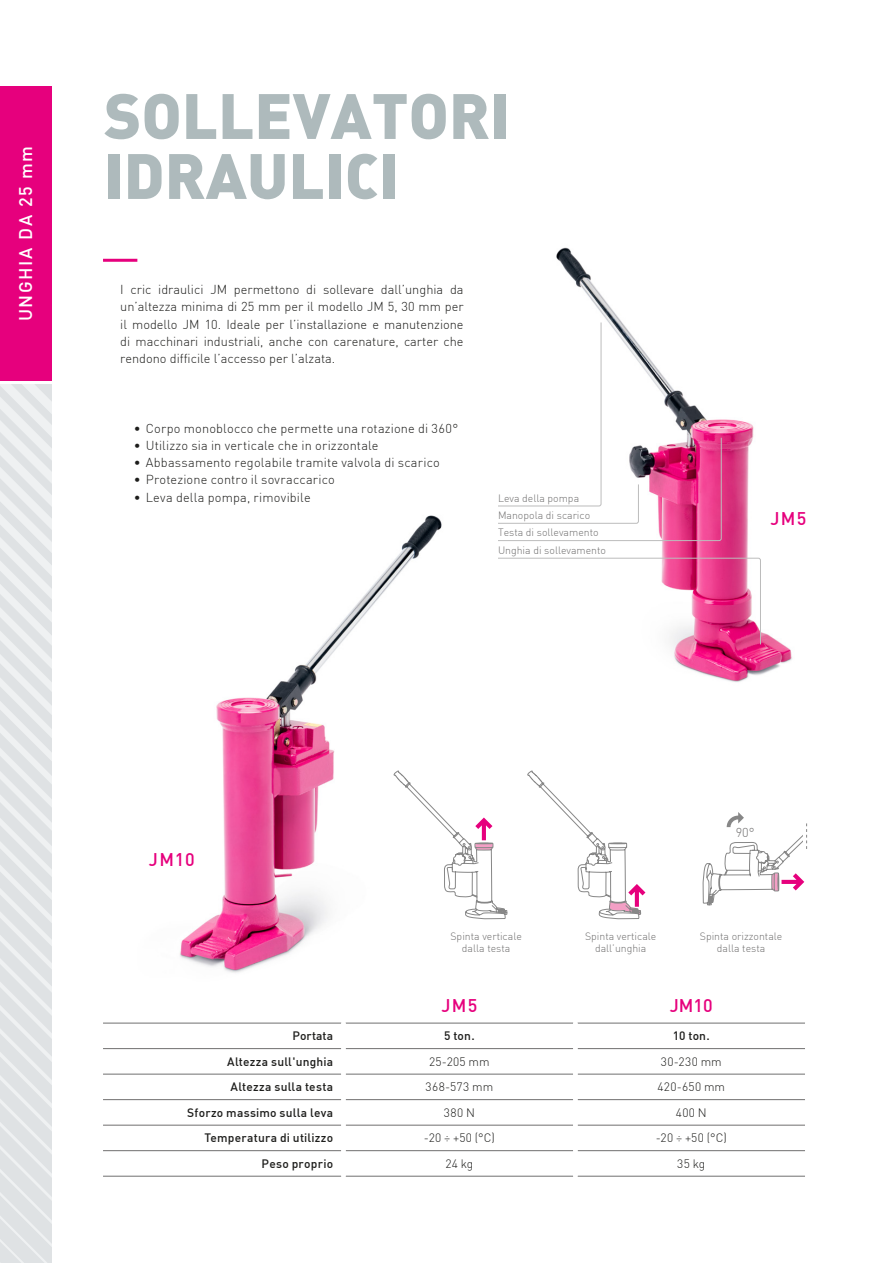
<style>
.page{position:relative;width:893px;height:1263px;background:#fff}
.page>*{position:absolute;margin:0;border:0;box-sizing:border-box;transform-origin:0 0}
.t1{font:900 63px/60px "DIN Alternate";color:#aebabc}
.t2{font:500 18px "DIN";letter-spacing:.06em;color:#e6007d}
.t3{font:500 18px "DIN";letter-spacing:.09em;color:#fff}
.t4{font:300 12.75px/17.2px "DIN";letter-spacing:.01em;color:#1d1d1b;text-align:justify}
.t5{font:300 12.75px "DIN";color:#706f6f}
.t6{font:500 12px "DIN";letter-spacing:.02em;color:#1d1d1b}
.t7{font:300 12px "DIN";letter-spacing:.025em;color:#1d1d1b}
.t8{font:500 12px "DIN";color:#1d1d1b}
.t9{font:300 10.5px/17.2px "DIN";color:#706f6f;text-align:center}
</style>
<div class="page">
<img style="left:508px;top:247px;width:284px;height:435px">
<img style="left:180px;top:562px;width:213px;height:411px">
<div style="left:0;top:86px;width:52px;height:295px;background:#e6007d"></div>
<svg style="left:0;top:385px;width:52px;height:878px"></svg>
<svg style="left:508px;top:558px;width:253px;height:87px"></svg>
<svg style="left:393px;top:515px;width:115px;height:661px"></svg>
<svg style="left:475px;top:817px;width:18px;height:33px"></svg>
<svg style="left:527px;top:541px;width:115px;height:636px"></svg>
<svg style="left:609px;top:884px;width:36px;height:30px"></svg>
<svg style="left:702px;top:812px;width:106px;height:94px"></svg>
<svg style="left:497px;top:322px;width:225px;height:219px"></svg>
<hr style="left:103px;top:259px;width:34px;height:3px;background:#e6007d">
<div style="left:573px;top:993px;width:5px;height:30px;background:#fff"></div>
<hr style="left:103px;top:1023px;width:238px;height:1px;background:#706f6f">
<hr style="left:346px;top:1023px;width:227px;height:1px;background:#706f6f">
<hr style="left:578px;top:1023px;width:227px;height:1px;background:#706f6f">
<hr style="left:103px;top:1048px;width:238px;height:1px;background:#706f6f">
<hr style="left:346px;top:1048px;width:227px;height:1px;background:#706f6f">
<hr style="left:578px;top:1048px;width:227px;height:1px;background:#706f6f">
<hr style="left:103px;top:1074px;width:238px;height:1px;background:#706f6f">
<hr style="left:346px;top:1074px;width:227px;height:1px;background:#706f6f">
<hr style="left:578px;top:1074px;width:227px;height:1px;background:#706f6f">
<hr style="left:103px;top:1099px;width:238px;height:1px;background:#706f6f">
<hr style="left:346px;top:1099px;width:227px;height:1px;background:#706f6f">
<hr style="left:578px;top:1099px;width:227px;height:1px;background:#706f6f">
<hr style="left:103px;top:1125px;width:238px;height:1px;background:#706f6f">
<hr style="left:346px;top:1125px;width:227px;height:1px;background:#706f6f">
<hr style="left:578px;top:1125px;width:227px;height:1px;background:#706f6f">
<hr style="left:103px;top:1150px;width:238px;height:1px;background:#706f6f">
<hr style="left:346px;top:1150px;width:227px;height:1px;background:#706f6f">
<hr style="left:578px;top:1150px;width:227px;height:1px;background:#706f6f">
<hr style="left:103px;top:1176px;width:238px;height:1px;background:#706f6f">
<hr style="left:346px;top:1176px;width:227px;height:1px;background:#706f6f">
<hr style="left:578px;top:1176px;width:227px;height:1px;background:#706f6f">
<div style="left:573px;top:1023px;width:5px;height:25px;background:#fff"></div>
<div style="left:573px;top:1048px;width:5px;height:26px;background:#fff"></div>
<div style="left:573px;top:1074px;width:5px;height:26px;background:#fff"></div>
<div style="left:573px;top:1100px;width:5px;height:25px;background:#fff"></div>
<div style="left:573px;top:1125px;width:5px;height:26px;background:#fff"></div>
<div style="left:573px;top:1151px;width:5px;height:25px;background:#fff"></div>
<h2 class="t3" style="left:14px;top:321px;width:177px;rotate:-90deg">UNGHIA DA 25 mm</h2>
<h1 class="t1" style="left:104px;top:83px;width:408px">SOLLEVATORI<br>IDRAULICI</h1>
<p class="t4" style="left:120px;top:281px;width:345px">I cric idraulici JM permettono di sollevare dall’unghia da un’altezza minima di 25 mm per il modello JM 5, 30 mm per il modello JM 10. Ideale per l’installazione e manutenzione di macchinari industriali, anche con carenature, carter che rendono difficile l’accesso per l’alzata.</p>
<p class="t4" style="left:134px;top:419px;width:326px">• Corpo monoblocco che permette una rotazione di 360°</p>
<p class="t4" style="left:134px;top:436px;width:246px">• Utilizzo sia in verticale che in orizzontale</p>
<p class="t4" style="left:134px;top:454px;width:308px">• Abbassamento regolabile tramite valvola di scarico</p>
<p class="t4" style="left:134px;top:471px;width:203px">• Protezione contro il sovraccarico</p>
<p class="t4" style="left:134px;top:488px;width:178px">• Leva della pompa, rimovibile</p>
<p class="t9" style="left:498px;top:489px;width:110px;text-align:left">Leva della pompa<br>Manopola di scarico<br>Testa di sollevamento<br>Unghia di sollevamento</p>
<h2 class="t2" style="left:770px;top:507px;width:38px">JM5</h2>
<h2 class="t2" style="left:149px;top:848px;width:47px">JM10</h2>
<p class="t5" style="left:736px;top:824px;width:20px">90°</p>
<p class="t9" style="left:450px;top:930px;width:73px;line-height:12px">Spinta verticale dalla testa</p>
<p class="t9" style="left:585px;top:930px;width:73px;line-height:12px">Spinta verticale dall’unghia</p>
<p class="t9" style="left:700px;top:930px;width:84px;line-height:12px">Spinta orizzontale dalla testa</p>
<h2 class="t2" style="left:441px;top:994px;width:38px">JM5</h2>
<h2 class="t2" style="left:670px;top:994px;width:44px">JM10</h2>
<p class="t8" style="left:292px;top:1028px;width:42px">Portata</p>
<p class="t6" style="left:444px;top:1028px;width:32px">5 ton.</p>
<p class="t6" style="left:673px;top:1028px;width:38px">10 ton.</p>
<p class="t6" style="left:227px;top:1054px;width:107px">Altezza sull'unghia</p>
<p class="t7" style="left:429px;top:1054px;width:62px">25-205 mm</p>
<p class="t7" style="left:661px;top:1054px;width:62px">30-230 mm</p>
<p class="t6" style="left:231px;top:1079px;width:104px">Altezza sulla testa</p>
<p class="t7" style="left:426px;top:1079px;width:69px">368-573 mm</p>
<p class="t7" style="left:657px;top:1079px;width:69px">420-650 mm</p>
<p class="t6" style="left:187px;top:1105px;width:147px">Sforzo massimo sulla leva</p>
<p class="t7" style="left:444px;top:1105px;width:32px">380 N</p>
<p class="t7" style="left:676px;top:1105px;width:33px">400 N</p>
<p class="t6" style="left:204px;top:1130px;width:130px">Temperatura di utilizzo</p>
<p class="t7" style="left:424px;top:1130px;width:73px">-20 ÷ +50 (°C)</p>
<p class="t7" style="left:656px;top:1130px;width:73px">-20 ÷ +50 (°C)</p>
<p class="t6" style="left:262px;top:1156px;width:73px">Peso proprio</p>
<p class="t7" style="left:445px;top:1156px;width:30px">24 kg</p>
<p class="t7" style="left:677px;top:1156px;width:30px">35 kg</p>
</div>
